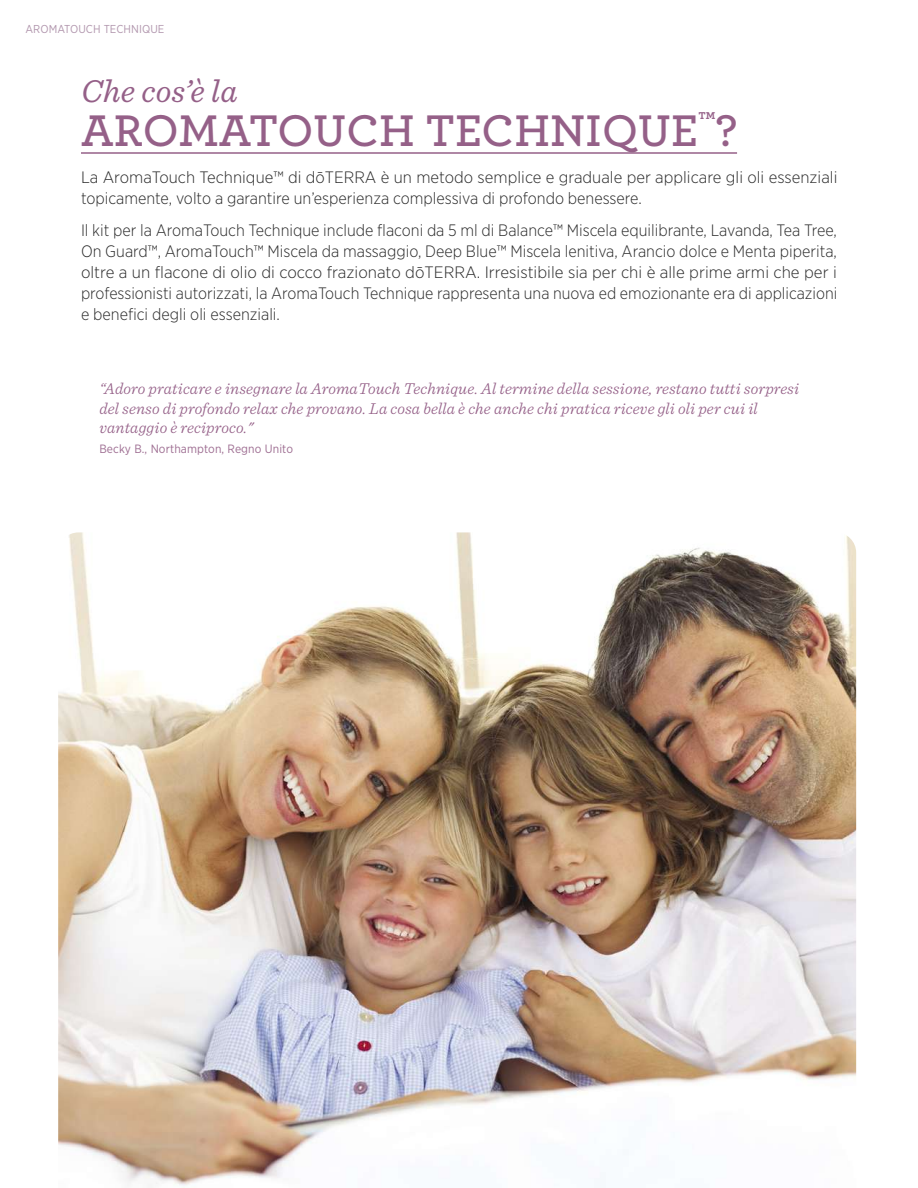
<style>
.page{position:relative;width:918px;height:1188px;background:#fff}
.page>*{position:absolute;margin:0;border:0;box-sizing:border-box;transform-origin:0 0}
.t1{font:600 46.5px "Archer";letter-spacing:.005em;color:#956088}
.t2{font:italic 33px "Sentinel";letter-spacing:.01em;color:#956088}
.t3{font:300 16.5px/21px "Gotham Narrow";color:#292929;text-align:justify}
.t4{font:italic 300 16.5px/19.5px "Sentinel";letter-spacing:.01em;color:#956088}
.t5{font:300 16.5px/21px "Gotham Narrow";color:#292929;scale:1.04 1}
.t6{font:12px "Gotham Narrow";letter-spacing:.01em;color:#9e6e92}
.t7{font:11.55px "Gotham Narrow";letter-spacing:.005em;color:#b297ae}
</style>
<div class="page">
<hr style="left:81px;top:152px;width:656px;height:2px;background:#956088">
<img style="left:58px;top:532px;width:798px;height:653px">
<p class="t7" style="left:25px;top:22px;width:140px">AROMATOUCH TECHNIQUE</p>
<h2 class="t2" style="left:81px;top:66px;width:158px">Che cos’è la</h2>
<h1 class="t1" style="left:81px;top:95px;width:658px">AROMATOUCH TECHNIQUE<sup>™</sup>?</h1>
<p class="t5" style="left:81px;top:166px;width:729px">La AromaTouch Technique™ di dōTERRA è un metodo semplice e graduale per applicare gli oli essenziali topicamente, volto a garantire un’esperienza complessiva di profondo benessere.</p>
<p class="t3" style="left:81px;top:219px;width:758px">Il kit per la AromaTouch Technique include flaconi da 5 ml di Balance™ Miscela equilibrante, Lavanda, Tea Tree, On Guard™, AromaTouch™ Miscela da massaggio, Deep Blue™ Miscela lenitiva, Arancio dolce e Menta piperita, oltre a un flacone di olio di cocco frazionato dōTERRA. Irresistibile sia per chi è alle prime armi che per i professionisti autorizzati, la AromaTouch Technique rappresenta una nuova ed emozionante era di applicazioni e benefici degli oli essenziali.</p>
<p class="t4" style="left:99px;top:378px;width:701px">“Adoro praticare e insegnare la AromaTouch Technique. Al termine della sessione, restano tutti sorpresi del senso di profondo relax che provano. La cosa bella è che anche chi pratica riceve gli oli per cui il vantaggio è reciproco."</p>
<p class="t6" style="left:99px;top:441px;width:195px">Becky B., Northampton, Regno Unito</p>
</div>
